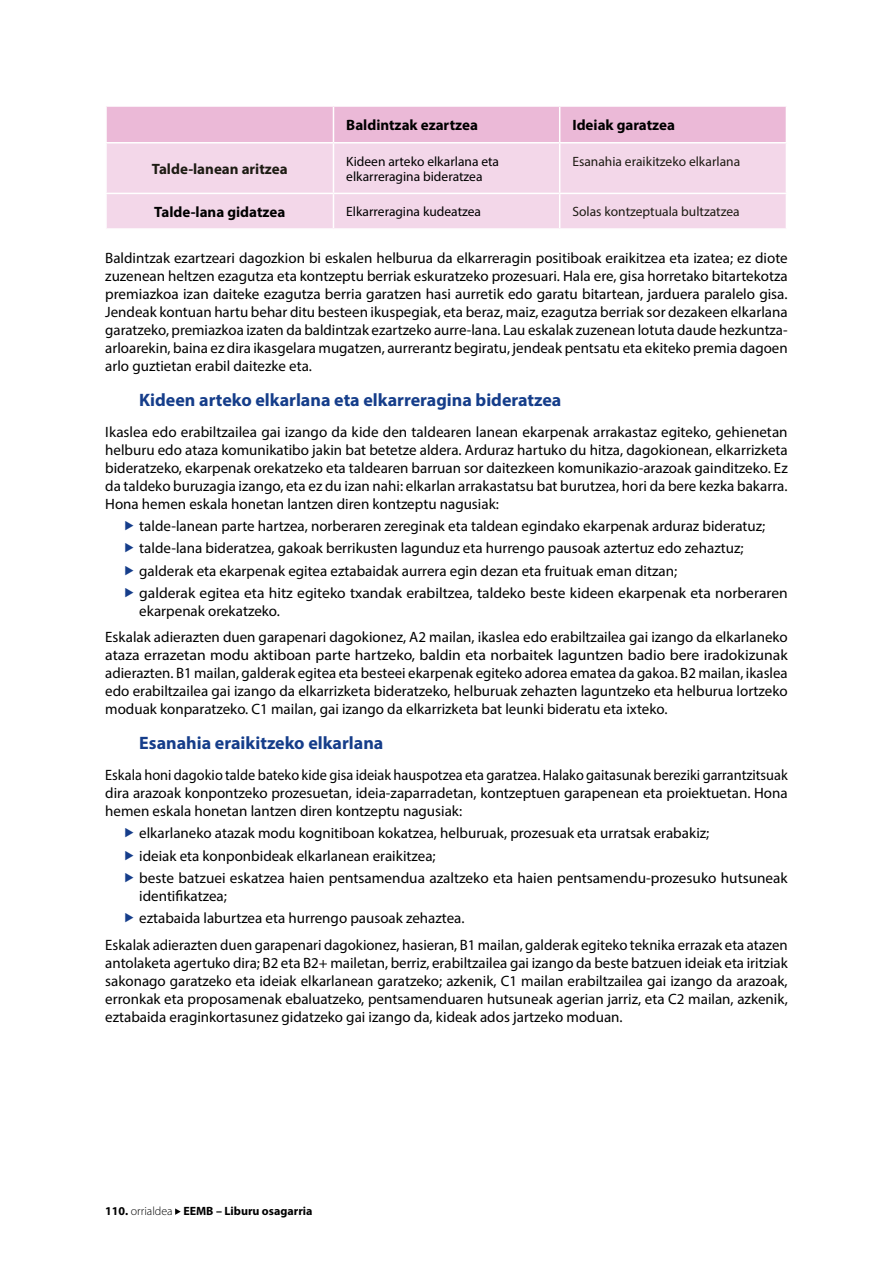
<style>
.page{position:relative;width:893px;height:1263px;background:#fff}
.page>*{position:absolute;margin:0;border:0;box-sizing:border-box;transform-origin:0 0}
.t1{font:700 18px "Myriad Pro";color:#153d8a}
.t2{font:15px/18px "Myriad Pro";color:#000}
.t3{font:15px/18px "Myriad Pro";color:#000;text-align:justify;scale:1.05 1}
.t4{font:15px/18px "Myriad Pro";color:#000;text-align:justify;scale:.95 1}
.t5{font:700 15px "Myriad Pro";color:#000}
.t6{font:700 15px "Myriad Pro";color:#1d1b13}
.t7{font:13.5px/15px "Myriad Pro";color:#000}
.t8{font:13.5px "Myriad Pro";color:#1d1b13}
.t9{font:700 12px "Myriad Pro";color:#000}
.s1{font-weight:300}
</style>
<div class="page">
<svg style="left:175px;top:1208px;width:6px;height:7px"></svg>
<div style="left:107px;top:107px;width:679px;height:35px;background:#ebb9d7"></div>
<div style="left:107px;top:143px;width:679px;height:85px;background:#f3d7e9"></div>
<hr style="left:559px;top:107px;width:1px;height:35px;background:#fff">
<hr style="left:559px;top:143px;width:1px;height:50px;background:#fff">
<hr style="left:105px;top:193px;width:228px;height:1px;background:#fff">
<hr style="left:333px;top:193px;width:227px;height:1px;background:#fff">
<hr style="left:560px;top:193px;width:227px;height:1px;background:#fff">
<hr style="left:559px;top:194px;width:1px;height:34px;background:#fff">
<hr style="left:333px;top:107px;width:1px;height:35px;background:#fff">
<hr style="left:333px;top:143px;width:1px;height:50px;background:#fff">
<hr style="left:333px;top:194px;width:1px;height:34px;background:#fff">
<p class="t5" style="left:346px;top:115px;width:133px">Baldintzak ezartzea</p>
<p class="t5" style="left:572px;top:115px;width:104px">Ideiak garatzea</p>
<p class="t6" style="left:152px;top:159px;width:137px">Talde-lanean aritzea</p>
<p class="t7" style="left:346px;top:153px;width:154px">Kideen arteko elkarlana eta elkarreragina bideratzea</p>
<p class="t8" style="left:572px;top:153px;width:169px">Esanahia eraikitzeko elkarlana</p>
<p class="t5" style="left:154px;top:202px;width:133px">Talde-lana gidatzea</p>
<p class="t7" style="left:346px;top:204px;width:136px">Elkarreragina kudeatzea</p>
<p class="t8" style="left:572px;top:203px;width:169px">Solas kontzeptuala bultzatzea</p>
<p class="t2" style="left:105px;top:249px;width:684px;text-align:justify">Baldintzak ezartzeari dagozkion bi eskalen helburua da elkarreragin positiboak eraikitzea eta izatea; ez diote zuzenean heltzen ezagutza eta kontzeptu berriak eskuratzeko prozesuari. Hala ere, gisa horretako bitartekotza premiazkoa izan daiteke ezagutza berria garatzen hasi aurretik edo garatu bitartean, jarduera paralelo gisa.<br>Jendeak kontuan hartu behar ditu besteen ikuspegiak, eta beraz, maiz, ezagutza berriak sor dezakeen elkarlana garatzeko, premiazkoa izaten da baldintzak ezartzeko aurre-lana. Lau eskalak zuzenean lotuta daude hezkuntza&shy;arloarekin, baina ez dira ikasgelara mugatzen, aurrerantz begiratu, jendeak pentsatu eta ekiteko premia dagoen arlo guztietan erabil daitezke eta.</p>
<p class="t1" style="left:139px;top:388px;width:424px">Kideen arteko elkarlana eta elkarreragina bideratzea</p>
<p class="t2" style="left:105px;top:423px;width:684px;text-align:justify">Ikaslea edo erabiltzailea gai izango da kide den taldearen lanean ekarpenak arrakastaz egiteko, gehienetan helburu edo ataza komunikatibo jakin bat betetze aldera. Arduraz hartuko du hitza, dagokionean, elkarrizketa bideratzeko, ekarpenak orekatzeko eta taldearen barruan sor daitezkeen komunikazio-arazoak gainditzeko. Ez da taldeko buruzagia izango, eta ez du izan nahi: elkarlan arrakastatsu bat burutzea, hori da bere kezka bakarra.<br>Hona hemen eskala honetan lantzen diren kontzeptu nagusiak:</p>
<p class="t2" style="left:139px;top:515px;width:650px;line-height:22.2px">talde-lanean parte hartzea, norberaren zereginak eta taldean egindako ekarpenak arduraz bideratuz; talde-lana bideratzea, gakoak berrikusten lagunduz eta hurrengo pausoak aztertuz edo zehaztuz; galderak eta ekarpenak egitea eztabaidak aurrera egin dezan eta fruituak eman ditzan;<br>galderak egitea eta hitz egiteko txandak erabiltzea, taldeko beste kideen ekarpenak eta norberaren</p>
<p class="t2" style="left:105px;top:597px;width:684px;line-height:26.5px;text-indent:34px">ekarpenak orekatzeko.<br>Eskalak adierazten duen garapenari dagokionez, A2 mailan, ikaslea edo erabiltzailea gai izango da elkarlaneko</p>
<p class="t3" style="left:105px;top:646px;width:651px">ataza errazetan modu aktiboan parte hartzeko, baldin eta norbaitek laguntzen badio bere iradokizunak adierazten. B1 mailan, galderak egitea eta besteei ekarpenak egiteko adorea ematea da gakoa. B2 mailan, ikaslea edo erabiltzailea gai izango da elkarrizketa bideratzeko, helburuak zehazten laguntzeko eta helburua lortzeko moduak konparatzeko. C1 mailan, gai izango da elkarrizketa bat leunki bideratu eta ixteko.</p>
<p class="t1" style="left:139px;top:732px;width:246px">Esanahia eraikitzeko elkarlana</p>
<p class="t4" style="left:105px;top:766px;width:720px">Eskala honi dagokio talde bateko kide gisa ideiak hauspotzea eta garatzea. Halako gaitasunak bereziki garrantzitsuak dira arazoak konpontzeko prozesuetan, ideia-zaparradetan, kontzeptuen garapenean eta proiektuetan. Hona hemen eskala honetan lantzen diren kontzeptu nagusiak:</p>
<p class="t2" style="left:139px;top:822px;width:650px;line-height:22.2px">elkarlaneko atazak modu kognitiboan kokatzea, helburuak, prozesuak eta urratsak erabakiz;<br>ideiak eta konponbideak elkarlanean eraikitzea;<br>beste batzuei eskatzea haien pentsamendua azaltzeko eta haien pentsamendu-prozesuko hutsuneak</p>
<p class="t2" style="left:139px;top:884px;width:327px;line-height:22.2px">identifikatzea;<br>eztabaida laburtzea eta hurrengo pausoak zehaztea.</p>
<p class="t2" style="left:105px;top:935px;width:684px;text-align:justify">Eskalak adierazten duen garapenari dagokionez, hasieran, B1 mailan, galderak egiteko teknika errazak eta atazen antolaketa agertuko dira; B2 eta B2+ mailetan, berriz, erabiltzailea gai izango da beste batzuen ideiak eta iritziak sakonago garatzeko eta ideiak elkarlanean garatzeko; azkenik, C1 mailan erabiltzailea gai izango da arazoak, erronkak eta proposamenak ebaluatzeko, pentsamenduaren hutsuneak agerian jarriz, eta C2 mailan, azkenik, eztabaida eraginkortasunez gidatzeko gai izango da, kideak ados jartzeko moduan.</p>
<p class="t9" style="left:105px;top:1203px;width:209px">110. <span class="s1">orrialdea</span> EEMB – Liburu osagarria</p>
</div>
